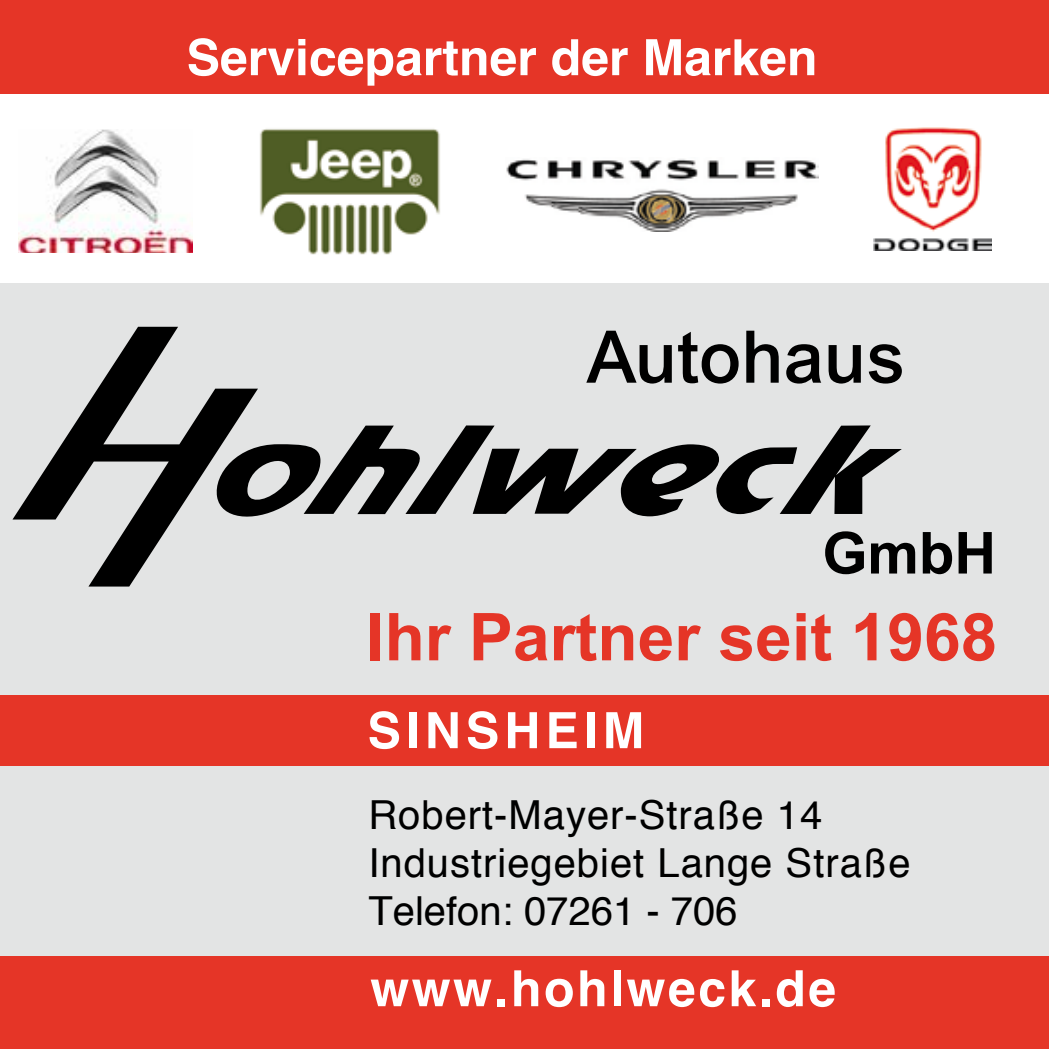
<style>
.page{position:relative;width:1049px;height:1049px;background:#fff}
.page>*{position:absolute;margin:0;border:0;box-sizing:border-box;transform-origin:0 0}
.t1{font:700 66px "Arial";color:#e53527}
.t2{font:700 50px "Helvetica";color:#fff}
.t3{font:700 50px "Helvetica";letter-spacing:.05em;color:#fff}
.t4{font:700 50px "Helvetica";letter-spacing:.1em;color:#fff}
.t5{font:40px/48px "Helvetica";letter-spacing:.025em;color:#000}
</style>
<div class="page">
<img style="left:259px;top:129px;width:181px;height:126px">
<div style="left:0;top:283px;width:1049px;height:766px;background:#e3e4e4"></div>
<img style="left:18px;top:130px;width:174px;height:122px">
<img style="left:873px;top:127px;width:118px;height:124px">
<img style="left:506px;top:159px;width:313px;height:72px">
<div style="left:0;top:695px;width:1049px;height:71px;background:#e53527"></div>
<div style="left:0;top:956px;width:1049px;height:93px;background:#e53527"></div>
<div style="left:0;top:0;width:1049px;height:93px;background:#e53527"></div>
<svg style="left:825px;top:531px;width:39px;height:43px"></svg>
<svg style="left:871px;top:543px;width:44px;height:30px"></svg>
<svg style="left:923px;top:532px;width:29px;height:42px"></svg>
<svg style="left:958px;top:532px;width:34px;height:41px"></svg>
<svg style="left:586px;top:331px;width:86px;height:53px"></svg>
<svg style="left:678px;top:332px;width:60px;height:52px"></svg>
<svg style="left:746px;top:331px;width:33px;height:52px"></svg>
<svg style="left:786px;top:344px;width:35px;height:40px"></svg>
<svg style="left:828px;top:345px;width:33px;height:39px"></svg>
<svg style="left:869px;top:344px;width:33px;height:40px"></svg>
<svg style="left:12px;top:327px;width:246px;height:259px"></svg>
<svg style="left:213px;top:425px;width:689px;height:97px"></svg>
<p class="t2" style="left:187px;top:17px;width:632px">Servicepartner der Marken</p>
<h1 class="t1" style="left:366px;top:594px;width:633px">Ihr Partner seit 1968</h1>
<p class="t4" style="left:367px;top:690px;width:278px">SINSHEIM</p>
<p class="t5" style="left:368px;top:792px;width:544px">Robert-Mayer-Straße 14<br>Industriegebiet Lange Straße<br>Telefon: 07261 - 706</p>
<p class="t3" style="left:370px;top:948px;width:467px">www.hohlweck.de</p>
</div>
